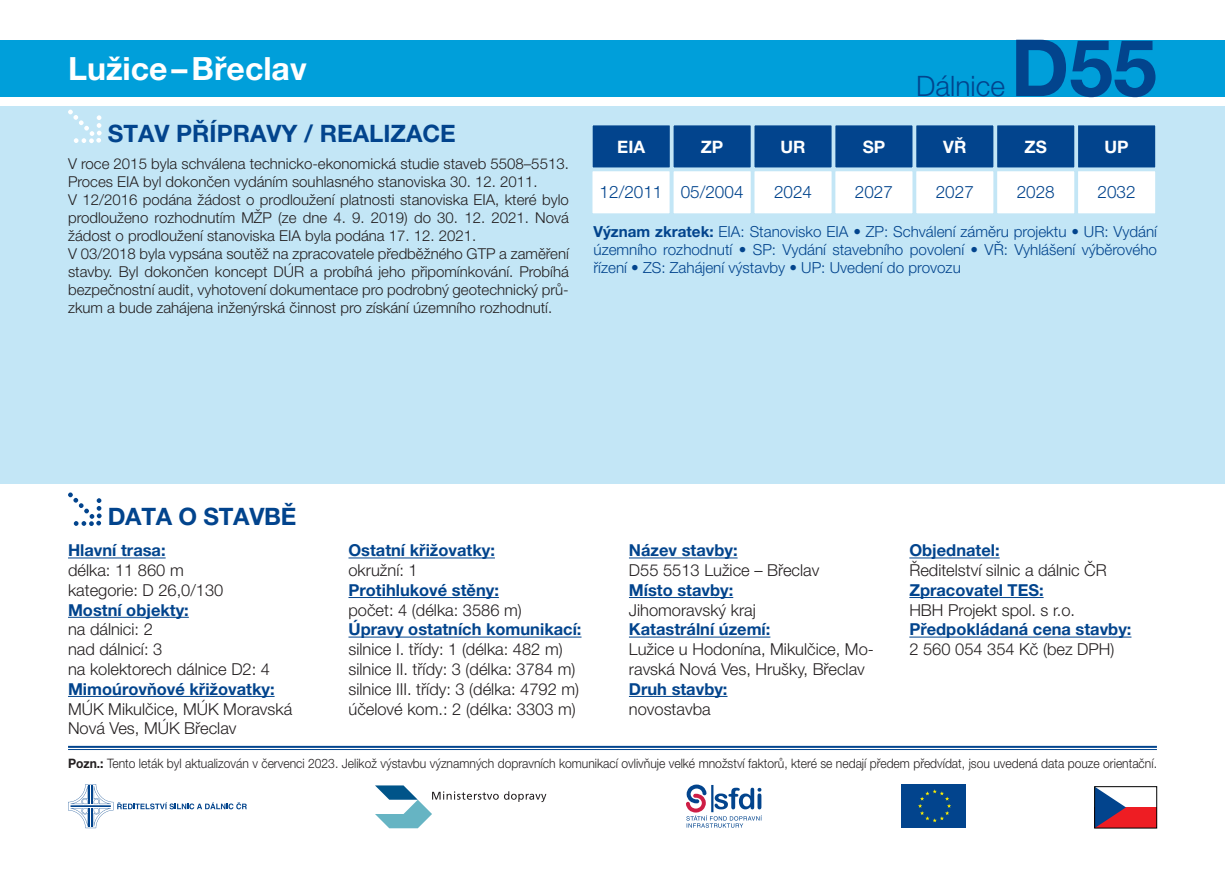
<style>
.page{position:relative;width:1225px;height:874px;background:#fff}
.page>*{position:absolute;margin:0;border:0;box-sizing:border-box;transform-origin:0 0}
.t1{font:700 78.8px "Helvetica Neue LT Pro";color:#02448d}
.t2{font:700 32px "Helvetica Neue LT Pro";color:#fff}
.t3{font:300 28.2px "Helvetica Neue LT Pro";color:#02448d}
.t4{font:700 24px "Helvetica Neue LT Pro";color:#02448d}
.t5{font:300 17.2px "Helvetica Neue LT Pro";color:#02448d}
.t6{font:700 17.2px "Helvetica Neue LT Pro";color:#fff}
.t7{font:300 16.4px/19.8px "Helvetica Neue LT Pro";color:#231f20}
.t8{font:700 16.4px "Helvetica Neue LT Pro";color:#02448d}
.t9{font:300 15.2px/18.2px "Helvetica Neue LT Pro";color:#02448d;text-align:justify}
.t10{font:300 15px/18px "Helvetica Neue LT Pro";color:#231f20;text-align:justify}
.t11{font:300 13px "Helvetica Neue LT Pro";color:#231f20;scale:.93 1}
.s1{font-weight:700}
</style>
<div class="page">
<div style="left:0;top:106px;width:1225px;height:378px;background:#c3e6f6"></div>
<svg style="left:68px;top:110px;width:34px;height:33px"></svg>
<div style="left:1077px;top:124px;width:79px;height:44px;background:#02448d"></div>
<div style="left:1076px;top:123px;width:81px;height:46px;border:2px solid #c3e6f6"></div>
<div style="left:915px;top:124px;width:79px;height:44px;background:#02448d"></div>
<div style="left:914px;top:123px;width:81px;height:46px;border:2px solid #c3e6f6"></div>
<div style="left:753px;top:124px;width:79px;height:44px;background:#02448d"></div>
<div style="left:752px;top:123px;width:81px;height:46px;border:2px solid #c3e6f6"></div>
<div style="left:996px;top:124px;width:79px;height:44px;background:#02448d"></div>
<div style="left:995px;top:123px;width:81px;height:46px;border:2px solid #c3e6f6"></div>
<div style="left:834px;top:124px;width:79px;height:44px;background:#02448d"></div>
<div style="left:833px;top:123px;width:81px;height:46px;border:2px solid #c3e6f6"></div>
<div style="left:672px;top:124px;width:79px;height:44px;background:#02448d"></div>
<div style="left:671px;top:123px;width:81px;height:46px;border:2px solid #c3e6f6"></div>
<div style="left:592px;top:124px;width:79px;height:44px;background:#02448d"></div>
<div style="left:591px;top:123px;width:80px;height:46px;border:2px solid #c3e6f6"></div>
<div style="left:1077px;top:170px;width:79px;height:44px;background:#fff"></div>
<div style="left:1076px;top:169px;width:81px;height:46px;border:2px solid #c3e6f6"></div>
<div style="left:915px;top:170px;width:79px;height:44px;background:#fff"></div>
<div style="left:914px;top:169px;width:81px;height:46px;border:2px solid #c3e6f6"></div>
<div style="left:753px;top:170px;width:79px;height:44px;background:#fff"></div>
<div style="left:752px;top:169px;width:81px;height:46px;border:2px solid #c3e6f6"></div>
<div style="left:996px;top:170px;width:79px;height:44px;background:#fff"></div>
<div style="left:995px;top:169px;width:81px;height:46px;border:2px solid #c3e6f6"></div>
<div style="left:834px;top:170px;width:79px;height:44px;background:#fff"></div>
<div style="left:833px;top:169px;width:81px;height:46px;border:2px solid #c3e6f6"></div>
<div style="left:672px;top:170px;width:79px;height:44px;background:#fff"></div>
<div style="left:671px;top:169px;width:81px;height:46px;border:2px solid #c3e6f6"></div>
<div style="left:591px;top:170px;width:79px;height:44px;background:#fff"></div>
<div style="left:590px;top:169px;width:81px;height:46px;border:2px solid #c3e6f6"></div>
<hr style="left:68px;top:557px;width:98px;height:1px;background:#02448d">
<hr style="left:68px;top:616px;width:121px;height:1px;background:#02448d">
<hr style="left:68px;top:695px;width:207px;height:1px;background:#02448d">
<hr style="left:348px;top:557px;width:147px;height:1px;background:#02448d">
<hr style="left:348px;top:596px;width:151px;height:1px;background:#02448d">
<hr style="left:348px;top:636px;width:233px;height:1px;background:#02448d">
<hr style="left:629px;top:557px;width:108px;height:1px;background:#02448d">
<hr style="left:629px;top:596px;width:104px;height:1px;background:#02448d">
<hr style="left:629px;top:636px;width:141px;height:1px;background:#02448d">
<hr style="left:629px;top:695px;width:98px;height:1px;background:#02448d">
<hr style="left:909px;top:557px;width:90px;height:1px;background:#02448d">
<hr style="left:909px;top:596px;width:134px;height:1px;background:#02448d">
<hr style="left:909px;top:636px;width:222px;height:1px;background:#02448d">
<div style="left:0;top:40px;width:1225px;height:56px;background:#009fda"></div>
<svg style="left:68px;top:492px;width:34px;height:33px"></svg>
<hr style="left:68px;top:745px;width:1089px;height:2px;background:#02448d">
<hr style="left:68px;top:748px;width:1089px;height:1px;background:#02448d">
<div style="left:901px;top:784px;width:65px;height:43px;background:#02448d"></div>
<svg style="left:918px;top:789px;width:33px;height:32px"></svg>
<div style="left:1094px;top:807px;width:62px;height:20px;background:#ee1d23"></div>
<svg style="left:1096px;top:788px;width:30px;height:37px"></svg>
<div style="left:1094px;top:786px;width:63px;height:41px;border:1px solid #000"></div>
<svg style="left:68px;top:784px;width:179px;height:43px"></svg>
<svg style="left:686px;top:784px;width:76px;height:43px"></svg>
<svg style="left:375px;top:785px;width:171px;height:42px"></svg>
<p class="t2" style="left:68px;top:48px;width:240px">Lužice–Břeclav</p>
<p class="t4" style="left:108px;top:119px;width:350px">STAV PŘÍPRAVY / REALIZACE</p>
<p class="t10" style="left:68px;top:154px;width:502px">V roce 2015 byla schválena technicko-ekonomická studie staveb 5508–5513.</p>
<p class="t10" style="left:68px;top:172px;width:471px">Proces EIA byl dokončen vydáním souhlasného stanoviska 30. 12. 2011.</p>
<p class="t10" style="left:68px;top:190px;width:502px">V 12/2016 podána žádost o prodloužení platnosti stanoviska EIA, které bylo prodlouženo rozhodnutím MŽP (ze dne 4. 9. 2019) do 30. 12. 2021. Nová žádost o prodloužení stanoviska EIA byla podána 17. 12. 2021.</p>
<p class="t10" style="left:68px;top:244px;width:502px">V 03/2018 byla vypsána soutěž na zpracovatele předběžného GTP a zaměření stavby. Byl dokončen koncept DÚR a probíhá jeho připomínkování. Probíhá bezpečnostní audit, vyhotovení dokumentace pro podrobný geotechnický prů&shy;zkum a bude zahájena inženýrská činnost pro získání územního rozhodnutí.</p>
<p class="t3" style="left:916px;top:69px;width:90px">Dálnice</p>
<p class="t1" style="left:1010px;top:19px;width:148px">D55</p>
<p class="t6" style="left:617px;top:136px;width:29px">EIA</p>
<p class="t6" style="left:701px;top:136px;width:24px">ZP</p>
<p class="t6" style="left:780px;top:136px;width:27px">UR</p>
<p class="t6" style="left:862px;top:136px;width:24px">SP</p>
<p class="t6" style="left:943px;top:136px;width:25px">VŘ</p>
<p class="t6" style="left:1024px;top:136px;width:24px">ZS</p>
<p class="t6" style="left:1104px;top:136px;width:26px">UP</p>
<p class="t5" style="left:599px;top:182px;width:64px">12/2011</p>
<p class="t5" style="left:680px;top:182px;width:64px">05/2004</p>
<p class="t5" style="left:774px;top:182px;width:40px">2024</p>
<p class="t5" style="left:855px;top:182px;width:40px">2027</p>
<p class="t5" style="left:935px;top:182px;width:40px">2027</p>
<p class="t5" style="left:1016px;top:182px;width:40px">2028</p>
<p class="t5" style="left:1097px;top:182px;width:40px">2032</p>
<p class="t9" style="left:593px;top:222px;width:565px"><span class="s1">Význam zkratek:</span> EIA: Stanovisko EIA • ZP: Schválení záměru projektu • UR: Vydání územního rozhodnutí • SP: Vydání stavebního povolení • VŘ: Vyhlášení výběrového řízení • ZS: Zahájení výstavby • UP: Uvedení do provozu</p>
<p class="t4" style="left:108px;top:501px;width:190px">DATA O STAVBĚ</p>
<p class="t8" style="left:68px;top:540px;width:99px">Hlavní trasa:</p>
<p class="t7" style="left:68px;top:559px;width:117px">délka: 11 860 m</p>
<p class="t7" style="left:68px;top:579px;width:157px">kategorie: D 26,0/130</p>
<p class="t8" style="left:68px;top:599px;width:122px">Mostní objekty:</p>
<p class="t7" style="left:68px;top:619px;width:86px">na dálnici: 2</p>
<p class="t7" style="left:68px;top:638px;width:96px">nad dálnicí: 3</p>
<p class="t7" style="left:68px;top:658px;width:203px">na kolektorech dálnice D2: 4</p>
<p class="t8" style="left:68px;top:678px;width:208px">Mimoúrovňové křižovatky:</p>
<p class="t7" style="left:68px;top:698px;width:226px">MÚK Mikulčice, MÚK Moravská<br>Nová Ves, MÚK Břeclav</p>
<p class="t8" style="left:348px;top:540px;width:148px">Ostatní křižovatky:</p>
<p class="t7" style="left:348px;top:559px;width:71px">okružní: 1</p>
<p class="t8" style="left:348px;top:579px;width:152px">Protihlukové stěny:</p>
<p class="t7" style="left:348px;top:599px;width:175px">počet: 4 (délka: 3586 m)</p>
<p class="t8" style="left:348px;top:619px;width:234px">Úpravy ostatních komunikací:</p>
<p class="t7" style="left:348px;top:638px;width:216px">silnice I. třídy: 1 (délka: 482 m)</p>
<p class="t7" style="left:348px;top:658px;width:228px">silnice II. třídy: 3 (délka: 3784 m)</p>
<p class="t7" style="left:348px;top:678px;width:232px">silnice III. třídy: 3 (délka: 4792 m)</p>
<p class="t7" style="left:348px;top:698px;width:229px">účelové kom.: 2 (délka: 3303 m)</p>
<p class="t8" style="left:629px;top:540px;width:110px">Název stavby:</p>
<p class="t7" style="left:629px;top:559px;width:192px">D55 5513 Lužice – Břeclav</p>
<p class="t8" style="left:629px;top:579px;width:106px">Místo stavby:</p>
<p class="t7" style="left:629px;top:599px;width:128px">Jihomoravský kraj</p>
<p class="t8" style="left:629px;top:619px;width:143px">Katastrální území:</p>
<p class="t7" style="left:629px;top:638px;width:246px">Lužice u Hodonína, Mikulčice, Mo&shy;ravská Nová Ves, Hrušky, Břeclav</p>
<p class="t8" style="left:629px;top:678px;width:100px">Druh stavby:</p>
<p class="t7" style="left:629px;top:698px;width:83px">novostavba</p>
<p class="t8" style="left:909px;top:540px;width:92px">Objednatel:</p>
<p class="t7" style="left:909px;top:559px;width:199px">Ředitelství silnic a dálnic ČR</p>
<p class="t8" style="left:909px;top:579px;width:136px">Zpracovatel TES:</p>
<p class="t7" style="left:909px;top:599px;width:167px">HBH Projekt spol. s r.o.</p>
<p class="t8" style="left:909px;top:619px;width:224px">Předpokládaná cena stavby:</p>
<p class="t7" style="left:909px;top:638px;width:207px">2 560 054 354 Kč (bez DPH)</p>
<p class="t11" style="left:68px;top:755px;width:1172px"><span class="s1">Pozn.:</span> Tento leták byl aktualizován v červenci 2023. Jelikož výstavbu významných dopravních komunikací ovlivňuje velké množství faktorů, které se nedají předem předvídat, jsou uvedená data pouze orientační.</p>
</div>
